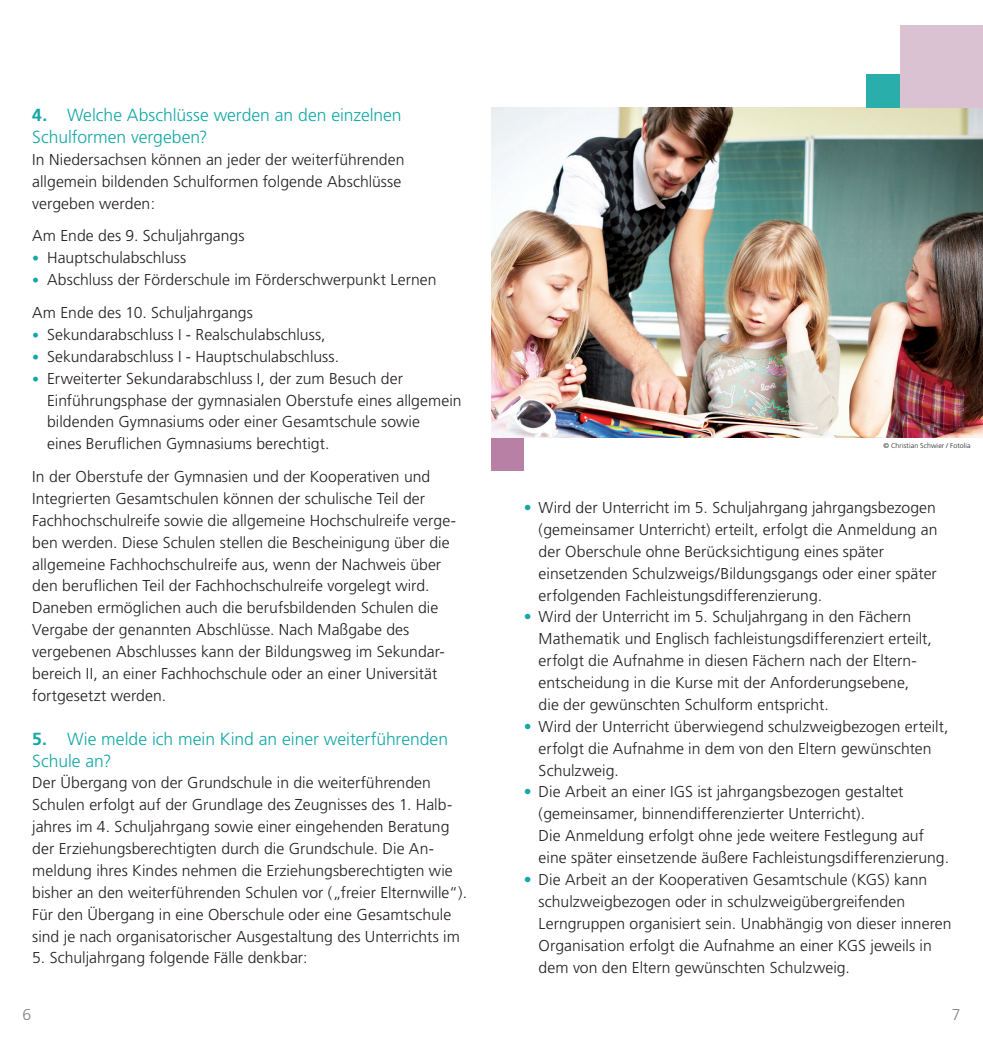
<style>
.page{position:relative;width:983px;height:1042px;background:#fff}
.page>*{position:absolute;margin:0;border:0;box-sizing:border-box;transform-origin:0 0}
.t1{font:300 17.5px/21.9px "Frutiger LT Std";color:#13a7a5}
.t2{font:300 15.75px/21.9px "Frutiger";letter-spacing:.005em;color:#231f20}
.t3{font:300 15.75px "Frutiger LT Std";color:#808285}
.t4{font:300 7px "Frutiger LT Std";letter-spacing:.015em;color:#231f20}
.s1{font-weight:700}
.s2{font-size:14px;color:#13a7a5}
.s3{color:#13a7a5}
</style>
<div class="page">
<img style="left:491px;top:108px;width:491px;height:330px">
<div style="left:899px;top:25px;width:83px;height:83px;background:#dbc2d3"></div>
<div style="left:866px;top:74px;width:33px;height:34px;background:#2aaeac"></div>
<div style="left:491px;top:438px;width:33px;height:32px;background:#b980a5"></div>
<p class="t1" style="left:32px;top:104px;width:371px"><span class="s1">4.</span> Welche Abschlüsse werden an den einzelnen<br>Schulformen vergeben?</p>
<p class="t2" style="left:32px;top:149px;width:373px">In Niedersachsen können an jeder der weiterführenden allgemein bildenden Schulformen folgende Abschlüsse vergeben werden:</p>
<p class="t2" style="left:32px;top:225px;width:214px">Am Ende des 9. Schuljahrgangs</p>
<p class="t2" style="left:32px;top:247px;width:155px"><span class="s2">•</span> Hauptschulabschluss</p>
<p class="t2" style="left:32px;top:264px;width:405px;line-height:32.7px"><span class="s2">•</span> Abschluss der Förderschule im Förderschwerpunkt Lernen<br>Am Ende des 10. Schuljahrgangs</p>
<p class="t2" style="left:32px;top:324px;width:295px"><span class="s2">•</span> Sekundarabschluss I - Realschulabschluss,</p>
<p class="t2" style="left:32px;top:346px;width:308px"><span class="s2">•</span> Sekundarabschluss I - Hauptschulabschluss.</p>
<p class="t2" style="left:47px;top:367px;width:416px;text-indent:-15px"><span class="s2">•</span> Erweiterter Sekundarabschluss I, der zum Besuch der Einführungsphase der gymnasialen Oberstufe eines allgemein bildenden Gymnasiums oder einer Gesamtschule sowie<br>eines Beruflichen Gymnasiums berechtigt.</p>
<p class="t2" style="left:32px;top:466px;width:425px">In der Oberstufe der Gymnasien und der Kooperativen und Integrierten Gesamtschulen können der schulische Teil der Fachhochschulreife sowie die allgemeine Hochschulreife verge&shy;ben werden. Diese Schulen stellen die Bescheinigung über die allgemeine Fachhochschulreife aus, wenn der Nachweis über den beruflichen Teil der Fachhochschulreife vorgelegt wird.<br>Daneben ermöglichen auch die berufsbildenden Schulen die Vergabe der genannten Abschlüsse. Nach Maßgabe des vergebenen Abschlusses kann der Bildungsweg im Sekundar&shy;bereich II, an einer Fachhochschule oder an einer Universität fortgesetzt werden.</p>
<p class="t1" style="left:32px;top:728px;width:417px"><span class="s1">5.</span> Wie melde ich mein Kind an einer weiterführenden<br>Schule an?</p>
<p class="t2" style="left:32px;top:772px;width:436px">Der Übergang von der Grundschule in die weiterführenden Schulen erfolgt auf der Grundlage des Zeugnisses des 1. Halb&shy;jahres im 4. Schuljahrgang sowie einer eingehenden Beratung der Erziehungsberechtigten durch die Grundschule. Die An&shy;meldung ihres Kindes nehmen die Erziehungsberechtigten wie bisher an den weiterführenden Schulen vor („freier Elternwille“).<br>Für den Übergang in eine Oberschule oder eine Gesamtschule sind je nach organisatorischer Ausgestaltung des Unterrichts im</p>
<p class="t2" style="left:32px;top:947px;width:277px">5. Schuljahrgang folgende Fälle denkbar:</p>
<p class="t4" style="left:883px;top:441px;width:89px">© Christian Schwier / Fotolia</p>
<p class="t2" style="left:538px;top:497px;width:400px;text-indent:-15px"><span class="s3">•</span> Wird der Unterricht im 5. Schuljahrgang jahrgangsbezogen (gemeinsamer Unterricht) erteilt, erfolgt die Anmeldung an der Oberschule ohne Berücksichtigung eines später einsetzenden Schulzweigs/Bildungsgangs oder einer später erfolgenden Fachleistungsdifferenzierung.</p>
<p class="t2" style="left:538px;top:606px;width:395px;text-indent:-15px"><span class="s3">•</span> Wird der Unterricht im 5. Schuljahrgang in den Fächern Mathematik und Englisch fachleistungsdifferenziert erteilt, erfolgt die Aufnahme in diesen Fächern nach der Eltern&shy;entscheidung in die Kurse mit der Anforderungsebene, die der gewünschten Schulform entspricht.</p>
<p class="t2" style="left:538px;top:715px;width:411px;text-indent:-15px"><span class="s3">•</span> Wird der Unterricht überwiegend schulzweigbezogen erteilt, erfolgt die Aufnahme in dem von den Eltern gewünschten<br>Schulzweig.</p>
<p class="t2" style="left:538px;top:781px;width:412px;text-indent:-15px"><span class="s3">•</span> Die Arbeit an einer IGS ist jahrgangsbezogen gestaltet (gemeinsamer, binnendifferenzierter Unterricht).<br>Die Anmeldung erfolgt ohne jede weitere Festlegung auf eine später einsetzende äußere Fachleistungsdifferenzierung.</p>
<p class="t2" style="left:538px;top:869px;width:414px;text-indent:-15px"><span class="s3">•</span> Die Arbeit an der Kooperativen Gesamtschule (KGS) kann schulzweigbezogen oder in schulzweigübergreifenden Lerngruppen organisiert sein. Unabhängig von dieser inneren Organisation erfolgt die Aufnahme an einer KGS jeweils in dem von den Eltern gewünschten Schulzweig.</p>
<p class="t3" style="left:22px;top:1005px;width:10px">6</p>
<p class="t3" style="left:951px;top:1005px;width:10px">7</p>
</div>
